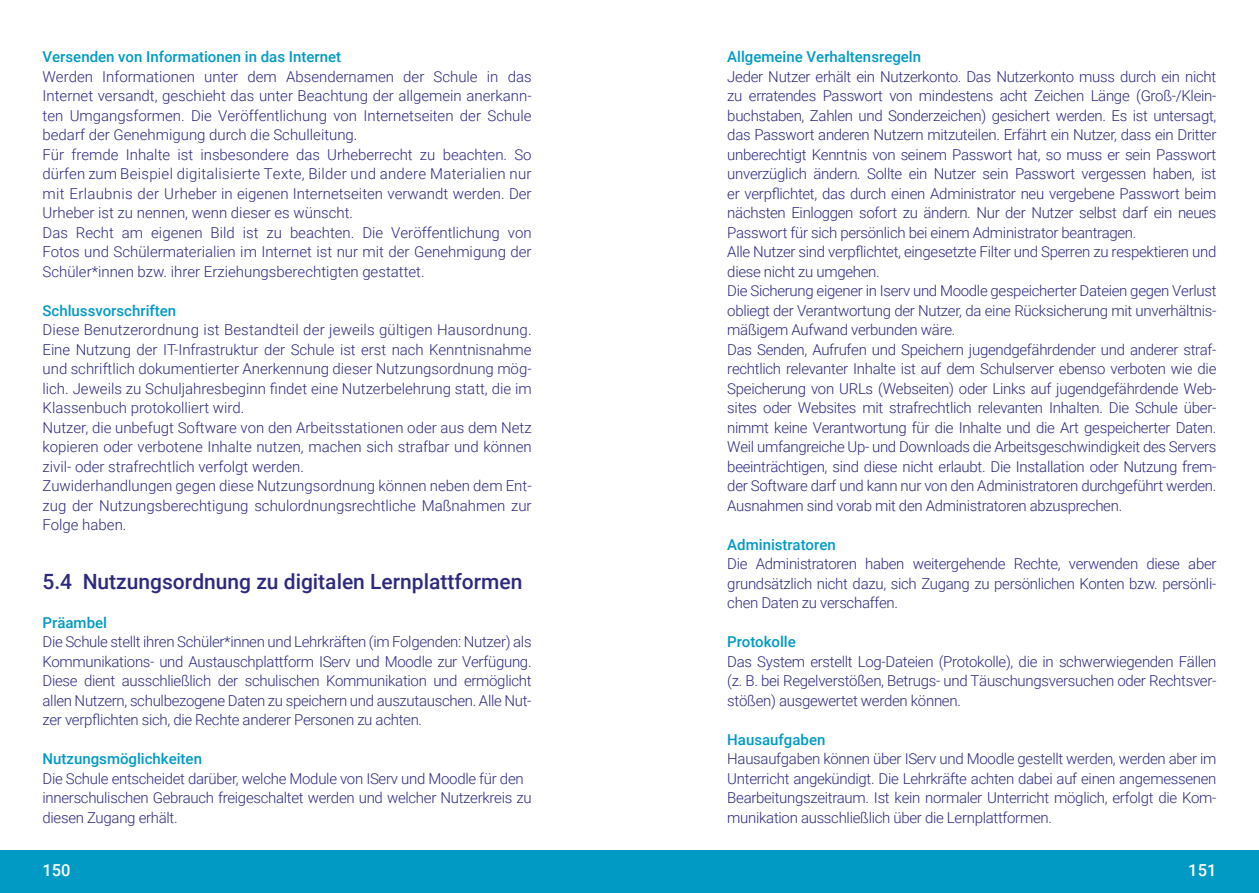
<style>
.page{position:relative;width:1259px;height:893px;background:#fff}
.page>*{position:absolute;margin:0;border:0;box-sizing:border-box;transform-origin:0 0}
.t1{font:500 21px "Roboto";color:#2d297f}
.t2{font:500 16.5px "Roboto";color:#fff}
.t3{font:300 15px/19.5px "Roboto";letter-spacing:-.02em;color:#2d297f;text-align:justify}
.t4{font:300 15px/19.5px "Roboto";color:#2d297f}
.t5{font:500 15px "Roboto";color:#009ac4}
</style>
<div class="page">
<div style="left:0;top:850px;width:1259px;height:43px;background:#009ac4"></div>
<p class="t5" style="left:43px;top:46px;width:300px">Versenden von Informationen in das Internet</p>
<p class="t4" style="left:43px;top:66px;width:490px">Werden Informationen unter dem Absendernamen der Schule in das Internet versandt, geschieht das unter Beachtung der allgemein anerkann&shy;ten Umgangsformen. Die Veröffentlichung von Internetseiten der Schule bedarf der Genehmigung durch die Schulleitung.<br>Für fremde Inhalte ist insbesondere das Urheberrecht zu beachten. So dürfen zum Beispiel digitalisierte Texte, Bilder und andere Materialien nur mit Erlaubnis der Urheber in eigenen Internetseiten verwandt werden. Der Urheber ist zu nennen, wenn dieser es wünscht.<br>Das Recht am eigenen Bild ist zu beachten. Die Veröffentlichung von Fotos und Schülermaterialien im Internet ist nur mit der Genehmigung der Schüler*innen bzw. ihrer Erziehungsberechtigten gestattet.</p>
<p class="t5" style="left:43px;top:300px;width:135px">Schlussvorschriften</p>
<p class="t4" style="left:43px;top:319px;width:490px">Diese Benutzerordnung ist Bestandteil der jeweils gültigen Hausordnung.<br>Eine Nutzung der IT-Infrastruktur der Schule ist erst nach Kenntnisnahme und schriftlich dokumentierter Anerkennung dieser Nutzungsordnung mög&shy;lich. Jeweils zu Schuljahresbeginn findet eine Nutzerbelehrung statt, die im Klassenbuch protokolliert wird.<br>Nutzer, die unbefugt Software von den Arbeitsstationen oder aus dem Netz kopieren oder verbotene Inhalte nutzen, machen sich strafbar und können zivil- oder strafrechtlich verfolgt werden.<br>Zuwiderhandlungen gegen diese Nutzungsordnung können neben dem Ent&shy;zug der Nutzungsberechtigung schulordnungsrechtliche Maßnahmen zur Folge haben.</p>
<h1 class="t1" style="left:43px;top:566px;width:481px">5.4 Nutzungsordnung zu digitalen Lernplattformen</h1>
<p class="t5" style="left:43px;top:612px;width:66px">Präambel</p>
<p class="t3" style="left:43px;top:631px;width:490px">Die Schule stellt ihren Schüler*innen und Lehrkräften (im Folgenden: Nutzer) als Kommunikations- und Austauschplattform IServ und Moodle zur Verfügung.<br>Diese dient ausschließlich der schulischen Kommunikation und ermöglicht allen Nutzern, schulbezogene Daten zu speichern und auszutauschen. Alle Nut&shy;zer verpflichten sich, die Rechte anderer Personen zu achten.</p>
<p class="t5" style="left:43px;top:748px;width:161px">Nutzungsmöglichkeiten</p>
<p class="t3" style="left:43px;top:768px;width:490px;text-align:left">Die Schule entscheidet darüber, welche Module von IServ und Moodle für den innerschulischen Gebrauch freigeschaltet werden und welcher Nutzerkreis zu diesen Zugang erhält.</p>
<p class="t5" style="left:727px;top:46px;width:195px">Allgemeine Verhaltensregeln</p>
<p class="t3" style="left:727px;top:66px;width:491px;text-align:left">Jeder Nutzer erhält ein Nutzerkonto. Das Nutzerkonto muss durch ein nicht zu erratendes Passwort von mindestens acht Zeichen Länge (Groß-/Klein&shy;buchstaben, Zahlen und Sonderzeichen) gesichert werden. Es ist untersagt, das Passwort anderen Nutzern mitzuteilen. Erfährt ein Nutzer, dass ein Dritter unberechtigt Kenntnis von seinem Passwort hat, so muss er sein Passwort unverzüglich ändern. Sollte ein Nutzer sein Passwort vergessen haben, ist er verpflichtet, das durch einen Administrator neu vergebene Passwort beim nächsten Einloggen sofort zu ändern. Nur der Nutzer selbst darf ein neues Passwort für sich persönlich bei einem Administrator beantragen.<br>Alle Nutzer sind verpflichtet, eingesetzte Filter und Sperren zu respektieren und diese nicht zu umgehen.<br>Die Sicherung eigener in Iserv und Moodle gespeicherter Dateien gegen Verlust obliegt der Verantwortung der Nutzer, da eine Rücksicherung mit unverhältnis&shy;mäßigem Aufwand verbunden wäre.<br>Das Senden, Aufrufen und Speichern jugendgefährdender und anderer straf&shy;rechtlich relevanter Inhalte ist auf dem Schulserver ebenso verboten wie die Speicherung von URLs (Webseiten) oder Links auf jugendgefährdende Web&shy;sites oder Websites mit strafrechtlich relevanten Inhalten. Die Schule über&shy;nimmt keine Verantwortung für die Inhalte und die Art gespeicherter Daten.<br>Weil umfangreiche Up- und Downloads die Arbeitsgeschwindigkeit des Servers beeinträchtigen, sind diese nicht erlaubt. Die Installation oder Nutzung frem&shy;der Software darf und kann nur von den Administratoren durchgeführt werden.<br>Ausnahmen sind vorab mit den Administratoren abzusprechen.</p>
<p class="t5" style="left:727px;top:534px;width:110px">Administratoren</p>
<p class="t3" style="left:727px;top:553px;width:491px">Die Administratoren haben weitergehende Rechte, verwenden diese aber grundsätzlich nicht dazu, sich Zugang zu persönlichen Konten bzw. persönli&shy;chen Daten zu verschaffen.</p>
<p class="t5" style="left:727px;top:631px;width:70px">Protokolle</p>
<p class="t3" style="left:727px;top:651px;width:491px">Das System erstellt Log-Dateien (Protokolle), die in schwerwiegenden Fällen (z. B. bei Regelverstößen, Betrugs- und Täuschungsversuchen oder Rechtsver&shy;stößen) ausgewertet werden können.</p>
<p class="t5" style="left:727px;top:729px;width:100px">Hausaufgaben</p>
<p class="t3" style="left:727px;top:748px;width:491px">Hausaufgaben können über IServ und Moodle gestellt werden, werden aber im Unterricht angekündigt. Die Lehrkräfte achten dabei auf einen angemessenen Bearbeitungszeitraum. Ist kein normaler Unterricht möglich, erfolgt die Kom&shy;munikation ausschließlich über die Lernplattformen.</p>
<p class="t2" style="left:43px;top:859px;width:30px">150</p>
<p class="t2" style="left:1188px;top:859px;width:30px">151</p>
</div>
